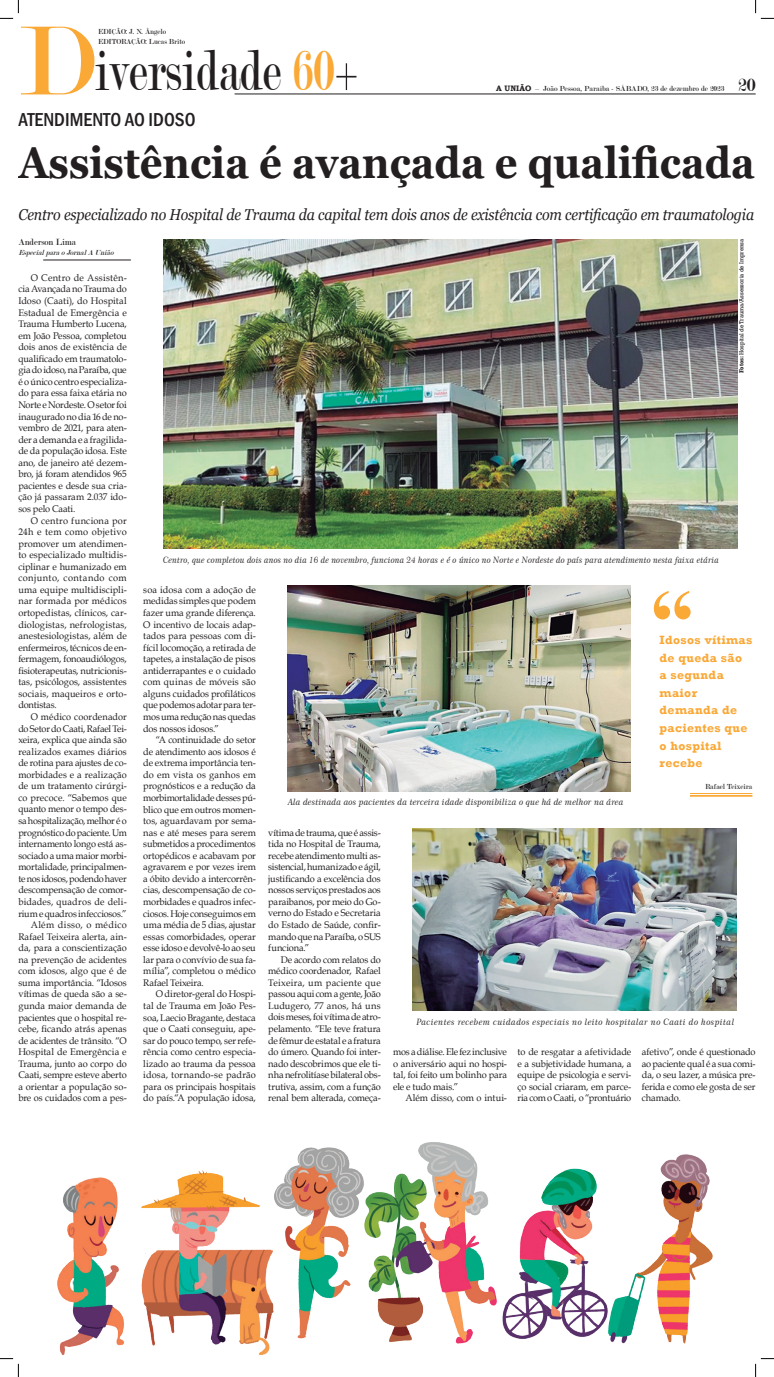
<style>
.page{position:relative;width:774px;height:1377px;background:#fff}
.page>*{position:absolute;margin:0;border:0;box-sizing:border-box;transform-origin:0 0}
.t1{font:700 87.5px "Times New Roman";color:#faa836}
.t2{font:61.25px "Modern";color:#231f20;scale:.75 1}
.t3{font:700 43.75px "Georgia";color:#231f20;scale:.91 1}
.t4{font:500 condensed 19.25px "Franklin Gothic";color:#231f20}
.t5{font:19.25px "Modern";color:#231f20}
.t6{font:italic 15.75px "Georgia";letter-spacing:-.01em;color:#231f20;scale:.9 1}
.t7{font:700 12.25px/17.5px "Rockwell";letter-spacing:.03em;color:#faa836}
._0_-_Textos{font:9.62px/11.5px "Book Antiqua";letter-spacing:-.01em;color:#231f20;text-align:justify;scale:.96 1}
._0_-_Textos-2{font:9.62px/11.5px "Book Antiqua";letter-spacing:-.01em;color:#231f20;text-align:justify;scale:.95 1}
._8_-_Referencia_do_r{font:9.62px "Modern";color:#231f20;scale:.95 1}
.t8{font:8.75px "Century 751 BT Italic B";color:#231f20;scale:.95 1}
.t9{font:8.75px "Century 751 BT Italic B";color:#231f20}
.t10{font:8.75px "Century 751 BT Italic B";letter-spacing:.03em;color:#231f20}
.t11{font:7.88px "Modern";color:#231f20;scale:.95 1}
.t12{font:7.88px "Modern";color:#231f20}
._8_-_Referencia_do_r-2{font:italic 7.88px "Modern";color:#231f20;scale:.95 1}
.t13{font:6.12px "Rockwell";letter-spacing:-.01em;color:#231f20;scale:.95 1}
.s1{font-size:105px;color:#faa836}
.s2{color:#faa836}
.s3{font-size:70px}
.s4{font-family:"Bookman Old Style";font-weight:700}
.s5{font-weight:700}
</style>
<div class="page">
<hr style="left:234px;top:94px;width:521px;height:1px;background:#231f20">
<hr style="left:43px;top:260px;width:88px;height:1px;background:#231f20">
<img style="left:57px;top:1142px;width:656px;height:213px">
<img style="left:163px;top:239px;width:574px;height:309px">
<img style="left:288px;top:586px;width:342px;height:205px">
<hr style="left:690px;top:793px;width:62px;height:1px;background:#faa836">
<hr style="left:690px;top:794px;width:62px;height:2px;background:#faa836">
<img style="left:412px;top:828px;width:324px;height:182px">
<svg style="left:0;top:0;width:19px;height:19px"></svg>
<svg style="left:0;top:1358px;width:19px;height:18px"></svg>
<svg style="left:755px;top:0;width:18px;height:19px"></svg>
<svg style="left:755px;top:1358px;width:18px;height:18px"></svg>
<p class="t2" style="left:18px;top:40px;width:454px"><span class="s1">D</span>iversidade <span class="s2">60</span><span class="s3">+</span></p>
<p class="t11" style="left:98px;top:28px;width:73px">EDIÇÃO: J. N. Ângelo</p>
<p class="t11" style="left:98px;top:37px;width:93px">EDITORAÇÃO: Lucas Brito</p>
<p class="t4" style="left:18px;top:107px;width:179px">ATENDIMENTO AO IDOSO</p>
<p class="t12" style="left:496px;top:84px;width:229px"><span class="s4">A UNIÃO</span> – João Pessoa, Paraíba - SÁBADO, 23 de dezembro de 2023</p>
<p class="t5" style="left:738px;top:75px;width:19px">20</p>
<p class="t3" style="left:18px;top:134px;width:810px">Assistência é avançada e qualificada</p>
<p class="t6" style="left:18px;top:205px;width:818px">Centro especializado no Hospital de Trauma da capital tem dois anos de existência com certificação em traumatologia</p>
<p class="_8_-_Referencia_do_r" style="left:18px;top:237px;width:62px">Anderson Lima</p>
<p class="_8_-_Referencia_do_r-2" style="left:18px;top:248px;width:104px">EspecialparaoJornalA União</p>
<p class="_0_-_Textos" style="left:18px;top:271px;width:114px;text-indent:12px">O Centro de Assistên&shy;cia Avançada no Trauma do Idoso (Caati), do Hospital Estadual de Emergência e Trauma Humberto Lucena, em João Pessoa, completou dois anos de existência de qualificado em traumatolo&shy;gia do idoso, na Paraíba, que é o único centro especializa&shy;do para essa faixa etária no Norte e Nordeste. O setor foi inaugurado no dia 16 de no&shy;vembro de 2021, para aten&shy;der a demanda e a fragilida&shy;de da população idosa. Este ano, de janeiro até dezem&shy;bro, já foram atendidos 965 pacientes e desde sua cria&shy;ção já passaram 2.037 ido&shy;sos pelo Caati.</p>
<p class="_0_-_Textos" style="left:18px;top:514px;width:114px;text-indent:12px">O centro funciona por 24h e tem como objetivo promover um atendimen&shy;to especializado multidis&shy;ciplinar e humanizado em conjunto, contando com uma equipe multidiscipli&shy;nar formada por médicos ortopedistas, clínicos, car&shy;diologistas, nefrologistas, anestesiologistas, além de enfermeiros, técnicos de en&shy;fermagem, fonoaudiólogos, fisioterapeutas, nutricionis&shy;tas, psicólogos, assistentes sociais, maqueiros e orto&shy;dontistas.</p>
<p class="_0_-_Textos-2" style="left:18px;top:710px;width:116px;text-indent:12px">O médico coordenador do Setor do Caati, Rafael Tei&shy;xeira, explica que ainda são realizados exames diários de rotina para ajustes de co&shy;morbidades e a realização de um tratamento cirúrgi&shy;co precoce. “Sabemos que quanto menor o tempo des&shy;sa hospitalização, melhor é o prognóstico do paciente. Um internamento longo está as&shy;sociado a uma maior morbi&shy;mortalidade, principalmen&shy;te nos idosos, podendo haver descompensação de comor&shy;bidades, quadros de deli&shy;rium e quadros infecciosos.”</p>
<p class="_0_-_Textos" style="left:18px;top:918px;width:114px;text-indent:12px">Além disso, o médico Rafael Teixeira alerta, ain&shy;da, para a conscientização na prevenção de acidentes com idosos, algo que é de suma importância. “Idosos vítimas de queda são a se&shy;gunda maior demanda de pacientes que o hospital re&shy;cebe, ficando atrás apenas de acidentes de trânsito. “O Hospital de Emergência e Trauma, junto ao corpo do Caati, sempre esteve aberto a orientar a população so&shy;bre os cuidados com a pes-</p>
<p class="t13" style="left:737px;top:373px;width:142px;rotate:-90deg"><span class="s5">Fotos:</span> Hospital de Trauma/Assessoria de Imprensa</p>
<p class="t8" style="left:163px;top:554px;width:586px">Centro, que completou dois anos no dia 16 de novembro, funciona 24 horas e é o único no Norte e Nordeste do país para atendimento nesta faixa etária</p>
<p class="_0_-_Textos" style="left:143px;top:583px;width:119px">soa idosa com a adoção de medidas simples que podem fazer uma grande diferença.<br>O incentivo de locais adap&shy;tados para pessoas com di&shy;fícil locomoção, a retirada de tapetes, a instalação de pisos antiderrapantes e o cuidado com quinas de móveis são alguns cuidados profiláticos que podemos adotar para ter&shy;mos uma redução nas quedas dos nossos idosos.”</p>
<p class="_0_-_Textos" style="left:143px;top:733px;width:119px;text-indent:12px">“A continuidade do setor de atendimento aos idosos é de extrema importância ten&shy;do em vista os ganhos em prognósticos e a redução da morbimortalidade desses pú&shy;blico que em outros momen&shy;tos, aguardavam por sema&shy;nas e até meses para serem submetidos a procedimentos ortopédicos e acabavam por agravarem e por vezes irem a óbito devido a intercorrên&shy;cias, descompensação de co&shy;morbidades e quadros infec&shy;ciosos. Hoje conseguimos em uma média de 5 dias, ajustar essas comorbidades, operar esse idoso e devolvê-lo ao seu lar para o convívio de sua fa&shy;mília”, completou o médico Rafael Teixeira.</p>
<p class="_0_-_Textos" style="left:143px;top:988px;width:119px;text-indent:12px">O diretor-geral do Hospi&shy;tal de Trauma em João Pes&shy;soa, Laecio Bragante, destaca que o Caati conseguiu, ape&shy;sar do pouco tempo, ser refe&shy;rência como centro especia&shy;lizado ao trauma da pessoa idosa, tornando-se padrão para os principais hospitais do país.“A população idosa,</p>
<p class="t9" style="left:288px;top:796px;width:337px">Ala destinada aos pacientes da terceira idade disponibiliza o que há de melhor na área</p>
<p class="t1" style="left:650px;top:557px;width:45px">“</p>
<p class="t7" style="left:659px;top:631px;width:94px">Idosos vítimas de queda são<br>a segunda maior demanda de pacientes que o hospital recebe</p>
<p class="t11" style="left:705px;top:783px;width:51px">Rafael Teixeira</p>
<p class="_0_-_Textos" style="left:268px;top:826px;width:119px">vítima de trauma, que é assis&shy;tida no Hospital de Trauma, recebe atendimento multi as&shy;sistencial, humanizado e ágil, justificando a excelência dos nossos serviços prestados aos paraibanos, por meio do Go&shy;verno do Estado e Secretaria do Estado de Saúde, confir&shy;mando que na Paraíba, o SUS funciona.”</p>
<p class="_0_-_Textos" style="left:268px;top:953px;width:119px;text-indent:12px">De acordo com relatos do médico coordenador, Rafael Teixeira, um paciente que passou aqui com a gente, João Ludugero, 77 anos, há uns dois meses, foi vítima de atro&shy;pelamento. “Ele teve fratura de fêmur de estatal e a fratura do úmero. Quando foi inter&shy;nado descobrimos que ele ti&shy;nha nefrolitíase bilateral obs&shy;trutiva, assim, com a função renal bem alterada, começa-</p>
<p class="t10" style="left:416px;top:1016px;width:319px">Pacientes recebem cuidados especiais no leito hospitalar no Caati do hospital</p>
<p class="_0_-_Textos" style="left:393px;top:1045px;width:120px">mos a diálise. Ele fez inclusive o aniversário aqui no hospi&shy;tal, foi feito um bolinho para ele e tudo mais.”</p>
<p class="_0_-_Textos" style="left:405px;top:1091px;width:107px">Além disso, com o intui-</p>
<p class="_0_-_Textos" style="left:517px;top:1045px;width:120px">to de resgatar a afetividade e a subjetividade humana, a equipe de psicologia e servi&shy;ço social criaram, em parce&shy;ria com o Caati, o “prontuário</p>
<p class="_0_-_Textos" style="left:641px;top:1045px;width:120px">afetivo”, onde é questionado ao paciente qual é a sua comi&shy;da, o seu lazer, a música pre&shy;ferida e como ele gosta de ser chamado.</p>
</div>
